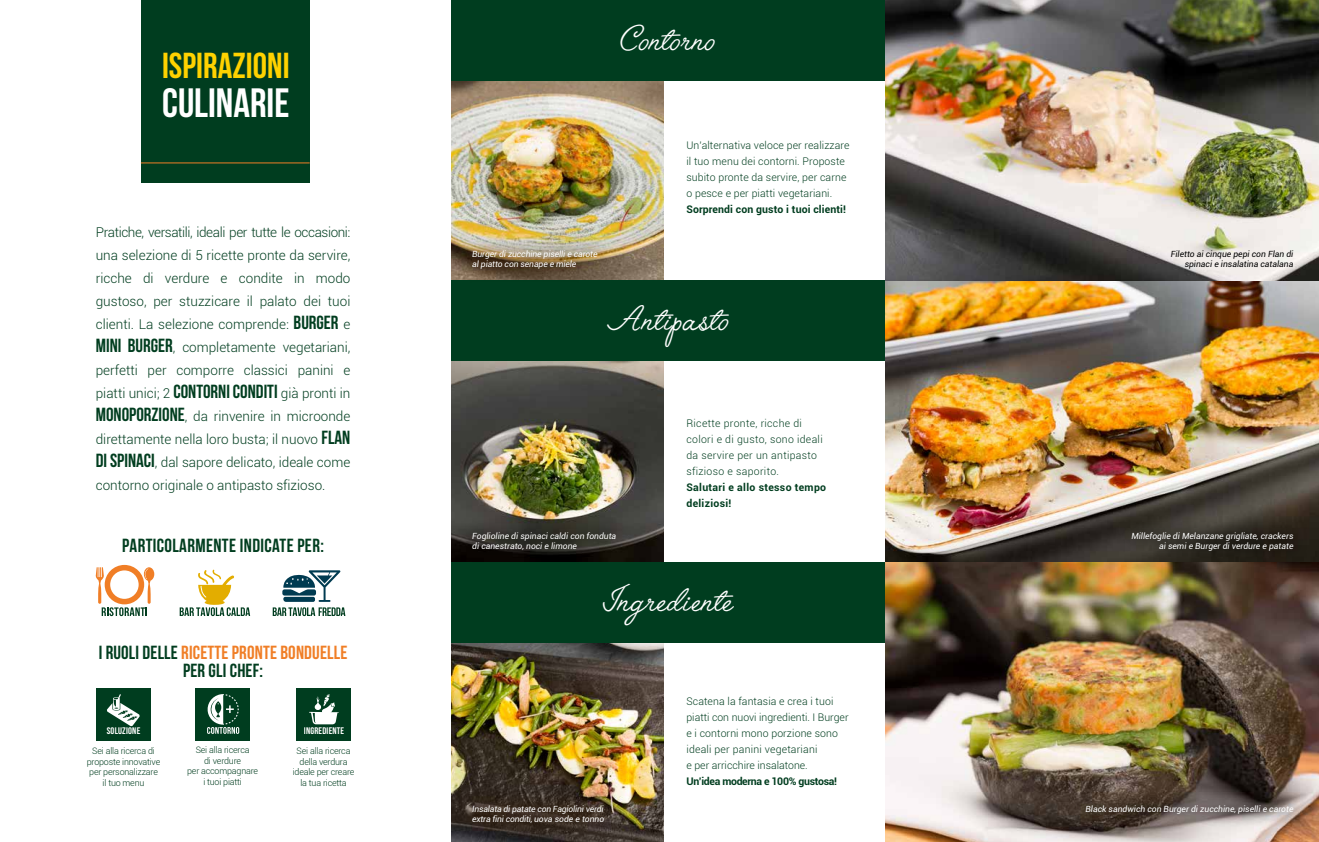
<style>
.page{position:relative;width:1319px;height:842px;background:#fff}
.page>*{position:absolute;margin:0;border:0;box-sizing:border-box;transform-origin:0 0}
.t1{font:44.7px "Angelface";color:#fff}
.t2{font:40.9px "Bebas Neue";color:#fff}
.t3{font:36.1px "Bebas Neue";color:#ffd200}
.t4{font:19px/18px "Bebas Neue";letter-spacing:.01em;color:#003d1f;text-align:center}
.t5{font:300 13.5px/23px "Roboto";color:#003d1f;text-align:justify}
.t6{font:300 10.5px/16px "Roboto";letter-spacing:.01em;color:#003d1f}
.t7{font:300 10.5px/16px "Roboto";letter-spacing:.03em;color:#003d1f}
.t8{font:700 10.5px/16px "Roboto";letter-spacing:.03em;color:#003d1f}
.t9{font:700 10.5px "Roboto";letter-spacing:.01em;color:#003d1f}
.t10{font:700 10.5px "Roboto";letter-spacing:-.03em;color:#003d1f}
.t11{font:9.5px "Bebas Neue";letter-spacing:.02em;color:#fff}
.t12{font:300 8.9px/10.7px "Roboto";letter-spacing:-.02em;color:#003d1f;text-align:center}
.t13{font:italic 8.5px/10.2px "Roboto";color:#fff}
.t14{font:italic 8.5px/10.2px "Roboto";letter-spacing:-.02em;color:#fff}
.t15{font:italic 8.5px/10.2px "Roboto";color:#000;text-align:right}
.s1{font-family:"Bebas Neue";font-weight:400;font-size:19px}
.s2{color:#f07e26}
</style>
<div class="page">
<div style="left:141px;top:0;width:168px;height:183px;background:#003d1f"></div>
<hr style="left:141px;top:162px;width:168px;height:1px;background:#f07e26">
<img style="left:451px;top:80px;width:212px;height:201px">
<div style="left:451px;top:0;width:439px;height:80px;background:#003d1f"></div>
<img style="left:451px;top:361px;width:212px;height:201px">
<img style="left:451px;top:642px;width:212px;height:200px">
<img style="left:885px;top:281px;width:433px;height:281px">
<img style="left:885px;top:562px;width:433px;height:280px">
<div style="left:451px;top:281px;width:433px;height:80px;background:#003d1f"></div>
<div style="left:451px;top:562px;width:433px;height:80px;background:#003d1f"></div>
<svg style="left:180px;top:570px;width:70px;height:46px"></svg>
<div style="left:296px;top:688px;width:54px;height:52px;background:#003d1f"></div>
<svg style="left:309px;top:694px;width:30px;height:30px"></svg>
<div style="left:96px;top:688px;width:54px;height:52px;background:#003d1f"></div>
<svg style="left:107px;top:694px;width:33px;height:32px"></svg>
<svg style="left:273px;top:570px;width:72px;height:46px"></svg>
<svg style="left:95px;top:565px;width:59px;height:51px"></svg>
<div style="left:195px;top:688px;width:55px;height:52px;background:#003d1f"></div>
<svg style="left:207px;top:694px;width:32px;height:40px"></svg>
<img style="left:885px;top:0;width:433px;height:281px">
<div style="left:457px;top:790px;width:161px;height:47px;background:#3b1d00;opacity:.6"></div>
<div style="left:457px;top:517px;width:173px;height:47px;background:#000;opacity:.6"></div>
<div style="left:457px;top:236px;width:154px;height:47px;background:#3b1d00;opacity:.6"></div>
<div style="left:1071px;top:790px;width:236px;height:38px;background:#000;opacity:.6"></div>
<div style="left:1116px;top:517px;width:191px;height:48px;background:#000;opacity:.6"></div>
<h3 class="t3" style="left:162px;top:45px;width:129px">ISPIRAZIONI</h3>
<h2 class="t2" style="left:162px;top:80px;width:129px">CULINARIE</h2>
<p class="t5" style="left:96px;top:221px;width:256px">Pratiche, versatili, ideali per tutte le occasioni: una selezione di 5 ricette pronte da servire, ricche di verdure e condite in modo gustoso, per stuzzicare il palato dei tuoi clienti. La selezione comprende: <span class="s1">BURGER</span> e <span class="s1">MINI BURGER</span>, completamente vegetariani, perfetti per comporre classici panini e piatti unici; 2 <span class="s1">CONTORNI CONDITI</span> già pronti in <span class="s1">MONOPORZIONE</span>, da rinvenire in microonde direttamente nella loro busta; il nuovo <span class="s1">FLAN DI SPINACI</span>, dal sapore delicato, ideale come contorno originale o antipasto sfizioso.</p>
<h3 class="t4" style="left:122px;top:536px;width:203px">PARTICOLARMENTE INDICATE PER:</h3>
<h3 class="t4" style="left:99px;top:643px;width:250px">I RUOLI DELLE <span class="s2">RICETTE PRONTE BONDUELLE<br></span>PER GLI CHEF:</h3>
<p class="t11" style="left:107px;top:725px;width:35px">SOLUZIONE</p>
<p class="t12" style="left:87px;top:745px;width:75px">Sei alla ricerca di proposte innovative per personalizzare il tuo menu</p>
<p class="t12" style="left:187px;top:744px;width:72px">Sei alla ricerca<br>di verdure<br>per accompagnare i tuoi piatti</p>
<p class="t11" style="left:304px;top:725px;width:42px">INGREDIENTE</p>
<p class="t12" style="left:293px;top:745px;width:63px">Sei alla ricerca della verdura ideale per creare la tua ricetta</p>
<h1 class="t1" style="left:620px;top:14px;width:96px">Contorno</h1>
<p class="t13" style="left:472px;top:249px;width:127px">Burger di zucchine piselli e carote al piatto con senape e miele</p>
<p class="t6" style="left:686px;top:137px;width:165px">Un’alternativa veloce per realizzare il tuo menu dei contorni. Proposte subito pronte da servire, per carne o pesce e per piatti vegetariani.</p>
<p class="t9" style="left:686px;top:202px;width:161px">Sorprendi con gusto i tuoi clienti!</p>
<h1 class="t1" style="left:607px;top:294px;width:123px">Antipasto</h1>
<p class="t7" style="left:686px;top:415px;width:138px">Ricette pronte, ricche di colori e di gusto, sono ideali da servire per un antipasto sfizioso e saporito.</p>
<p class="t8" style="left:686px;top:479px;width:141px">Salutari e allo stesso tempo deliziosi!</p>
<p class="t13" style="left:472px;top:530px;width:145px">Foglioline di spinaci caldi con fonduta di canestrato, noci e limone</p>
<h1 class="t1" style="left:602px;top:575px;width:132px">Ingrediente</h1>
<p class="t14" style="left:472px;top:803px;width:133px">Insalata di patate con Fagiolini verdi extra fini conditi, uova sode e tonno</p>
<p class="t6" style="left:686px;top:693px;width:164px">Scatena la fantasia e crea i tuoi piatti con nuovi ingredienti. I Burger e i contorni mono porzione sono ideali per panini vegetariani<br>e per arricchire insalatone.</p>
<p class="t10" style="left:686px;top:774px;width:152px">Un’idea moderna e 100% gustosa!</p>
<p class="t15" style="left:1170px;top:249px;width:124px">Filetto ai cinque pepi con Flan di spinaci e insalatina catalana</p>
<p class="t13" style="left:1131px;top:530px;width:163px;text-align:right">Millefoglie di Melanzane grigliate, crackers ai semi e Burger di verdure e patate</p>
<p class="t13" style="left:1085px;top:803px;width:209px">Black sandwich con Burger di zucchine, piselli e carote</p>
</div>
